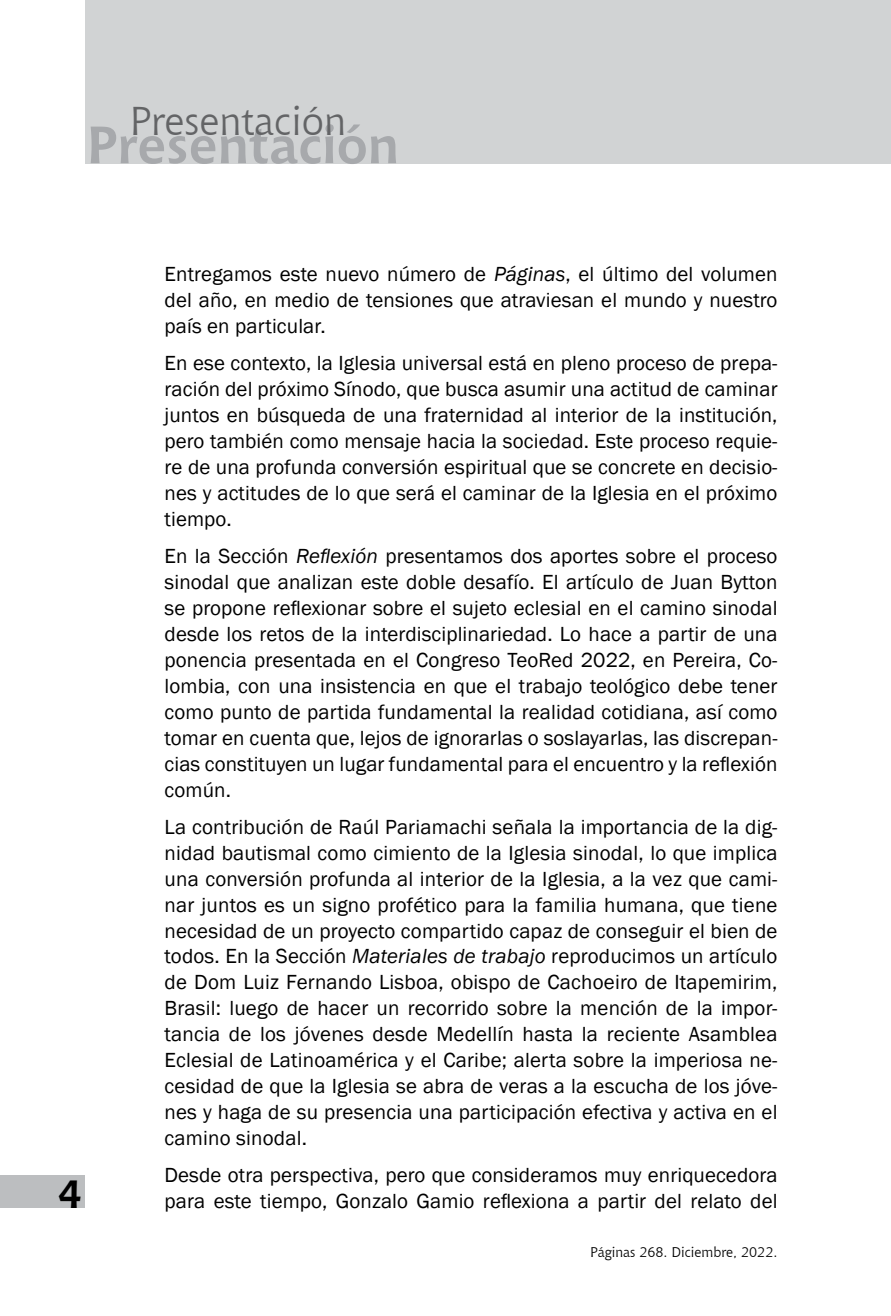
<style>
.page{position:relative;width:891px;height:1316px;background:#fff}
.page>*{position:absolute;margin:0;border:0;box-sizing:border-box;transform-origin:0 0}
.t1{font:700 52px "Chianti BT";letter-spacing:.005em;color:#a7a9ac}
.t2{font:40px "Chianti BT";color:#636466}
.t3{font:700 40px "Chianti BT";color:#000}
.t4{font:21px/26px "Franklin Gothic";letter-spacing:.005em;color:#000;text-align:justify}
.t5{font:14px "Chianti BT";color:#000}
.s1{font-style:italic}
</style>
<div class="page">
<div style="left:0;top:1175px;width:85px;height:32px;background:#bcbec0"></div>
<div style="left:85px;top:0;width:805px;height:163px;background:#d1d3d4"></div>
<h2 class="t2" style="left:130px;top:94px;width:218px">Presentación</h2>
<h1 class="t1" style="left:86px;top:108px;width:314px">Presentación</h1>
<h2 class="t3" style="left:58px;top:1165px;width:26px">4</h2>
<p class="t4" style="left:164px;top:262px;width:614px">Entregamos este nuevo número de <span class="s1">Páginas</span>, el último del volumen del año, en medio de tensiones que atraviesan el mundo y nuestro país en particular.</p>
<p class="t4" style="left:164px;top:351px;width:614px">En ese contexto, la Iglesia universal está en pleno proceso de prepa&shy;ración del próximo Sínodo, que busca asumir una actitud de caminar juntos en búsqueda de una fraternidad al interior de la institución, pero también como mensaje hacia la sociedad. Este proceso requie&shy;re de una profunda conversión espiritual que se concrete en decisio&shy;nes y actitudes de lo que será el caminar de la Iglesia en el próximo tiempo.</p>
<p class="t4" style="left:164px;top:543px;width:614px">En la Sección <span class="s1">Reflexión</span> presentamos dos aportes sobre el proceso sinodal que analizan este doble desafío. El artículo de Juan Bytton se propone reflexionar sobre el sujeto eclesial en el camino sinodal desde los retos de la interdisciplinariedad. Lo hace a partir de una ponencia presentada en el Congreso TeoRed 2022, en Pereira, Co&shy;lombia, con una insistencia en que el trabajo teológico debe tener como punto de partida fundamental la realidad cotidiana, así como tomar en cuenta que, lejos de ignorarlas o soslayarlas, las discrepan&shy;cias constituyen un lugar fundamental para el encuentro y la reflexión común.</p>
<p class="t4" style="left:164px;top:814px;width:614px">La contribución de Raúl Pariamachi señala la importancia de la dig&shy;nidad bautismal como cimiento de la Iglesia sinodal, lo que implica una conversión profunda al interior de la Iglesia, a la vez que cami&shy;nar juntos es un signo profético para la familia humana, que tiene necesidad de un proyecto compartido capaz de conseguir el bien de todos. En la Sección <span class="s1">Materiales de trabajo</span> reproducimos un artículo de Dom Luiz Fernando Lisboa, obispo de Cachoeiro de Itapemirim, Brasil: luego de hacer un recorrido sobre la mención de la impor&shy;tancia de los jóvenes desde Medellín hasta la reciente Asamblea Eclesial de Latinoamérica y el Caribe; alerta sobre la imperiosa ne&shy;cesidad de que la Iglesia se abra de veras a la escucha de los jóve&shy;nes y haga de su presencia una participación efectiva y activa en el camino sinodal.</p>
<p class="t4" style="left:164px;top:1162px;width:614px">Desde otra perspectiva, pero que consideramos muy enriquecedora para este tiempo, Gonzalo Gamio reflexiona a partir del relato del</p>
<p class="t5" style="left:590px;top:1242px;width:189px">Páginas 268. Diciembre, 2022.</p>
</div>
